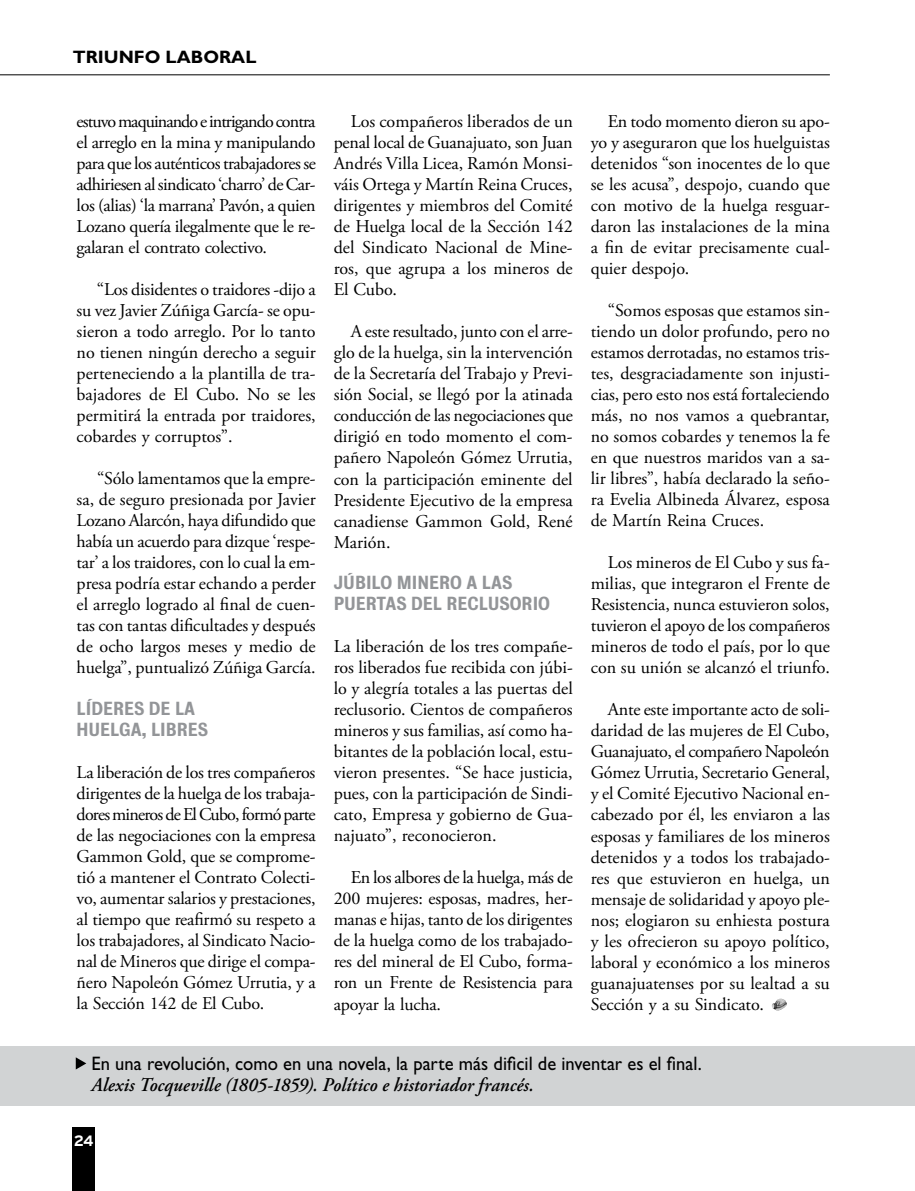
<style>
.page{position:relative;width:915px;height:1191px;background:#fff}
.page>*{position:absolute;margin:0;border:0;box-sizing:border-box;transform-origin:0 0}
.t1{font:19.5px "Gill Sans Std";color:#000;scale:.95 1}
.t2{font:italic 600 19.5px "Adobe Garamond Pro";letter-spacing:.005em;color:#000;scale:.95 1}
.t3{font:18px/21px "Adobe Garamond Pro";color:#000;text-align:justify}
.t4{font:700 18px "Gill Sans Std";color:#000}
.t5{font:17.25px/21px "Bureau Grotesque Five Five";color:#939598;scale:.95 1}
.t6{font:700 15px "Interstate";color:#fff}
</style>
<div class="page">
<div style="left:72px;top:1127px;width:23px;height:64px;background:#000"></div>
<hr style="left:0;top:74px;width:829px;height:1px;background:#000">
<div style="left:0;top:1045px;width:914px;height:60px;background:#d1d3d4"></div>
<svg style="left:76px;top:1057px;width:10px;height:12px"></svg>
<img style="left:772px;top:998px;width:14px;height:13px">
<p class="t4" style="left:73px;top:46px;width:146px">TRI UNFO LABORA</p>
<p class="t4" style="left:245px;top:46px;width:13px">L</p>
<p class="t3" style="left:77px;top:112px;width:241px">estuvo maquinando e intrigando contra el arreglo en la mina y manipulando para que los auténticos trabajadores se adhiriesen al sindicato ‘charro’ de Car&shy;los (alias) ‘la marrana’ Pavón, a quien Lozano quería ilegalmente que le re&shy;galaran el contrato colectivo.</p>
<p class="t3" style="left:77px;top:280px;width:240px;text-indent:20px">“Los disidentes o traidores -dijo a su vez Javier Zúñiga García- se opu&shy;sieron a todo arreglo. Por lo tanto no tienen ningún derecho a seguir perteneciendo a la plantilla de tra&shy;bajadores de El Cubo. No se les permitirá la entrada por traidores, cobardes y corruptos”.</p>
<p class="t3" style="left:77px;top:469px;width:240px;text-indent:20px">“Sólo lamentamos que la empre&shy;sa, de seguro presionada por Javier Lozano Alarcón, haya difundido que había un acuerdo para dizque ‘respe&shy;tar’ a los traidores, con lo cual la em&shy;presa podría estar echando a perder el arreglo logrado al final de cuen&shy;tas con tantas dificultades y después de ocho largos meses y medio de huelga”, puntualizó Zúñiga García.</p>
<p class="t5" style="left:77px;top:698px;width:140px">LÍDERES DE LA<br>HUELGA, LIBRES</p>
<p class="t3" style="left:77px;top:762px;width:240px">La liberación de los tres compañeros dirigentes de la huelga de los trabaja&shy;dores mineros de El Cubo, formó parte de las negociaciones con la empresa Gammon Gold, que se comprome&shy;tió a mantener el Contrato Colecti&shy;vo, aumentar salarios y prestaciones, al tiempo que reafirmó su respeto a los trabajadores, al Sindicato Nacio&shy;nal de Mineros que dirige el compa&shy;ñero Napoleón Gómez Urrutia, y a la Sección 142 de El Cubo.</p>
<p class="t3" style="left:333px;top:112px;width:240px;text-indent:17px">Los compañeros liberados de un penal local de Guanajuato, son Juan Andrés Villa Licea, Ramón Monsi&shy;váis Ortega y Martín Reina Cruces, dirigentes y miembros del Comité de Huelga local de la Sección 142 del Sindicato Nacional de Mine&shy;ros, que agrupa a los mineros de El Cubo.</p>
<p class="t3" style="left:333px;top:322px;width:240px;text-indent:17px">A este resultado, junto con el arre&shy;glo de la huelga, sin la intervención de la Secretaría del Trabajo y Previ&shy;sión Social, se llegó por la atinada conducción de las negociaciones que dirigió en todo momento el com&shy;pañero Napoleón Gómez Urrutia, con la participación eminente del Presidente Ejecutivo de la empresa canadiense Gammon Gold, René Marión.</p>
<p class="t5" style="left:333px;top:572px;width:229px">JÚBILO MINERO A LAS<br>PUERTAS DEL RECLUSORIO</p>
<p class="t3" style="left:333px;top:636px;width:241px">La liberación de los tres compañe&shy;ros liberados fue recibida con júbi&shy;lo y alegría totales a las puertas del reclusorio. Cientos de compañeros mineros y sus familias, así como ha&shy;bitantes de la población local, estu&shy;vieron presentes. “Se hace justicia, pues, con la participación de Sindi&shy;cato, Empresa y gobierno de Gua&shy;najuato”, reconocieron.</p>
<p class="t3" style="left:333px;top:868px;width:241px;text-indent:17px">En los albores de la huelga, más de 200 mujeres: esposas, madres, her&shy;manas e hijas, tanto de los dirigentes de la huelga como de los trabajado&shy;res del mineral de El Cubo, forma&shy;ron un Frente de Resistencia para apoyar la lucha.</p>
<p class="t3" style="left:590px;top:111px;width:240px;text-indent:17px">En todo momento dieron su apo&shy;yo y aseguraron que los huelguistas detenidos “son inocentes de lo que se les acusa”, despojo, cuando que con motivo de la huelga resguar&shy;daron las instalaciones de la mina a fin de evitar precisamente cual&shy;quier despojo.</p>
<p class="t3" style="left:590px;top:301px;width:240px;text-indent:17px">“Somos esposas que estamos sin&shy;tiendo un dolor profundo, pero no estamos derrotadas, no estamos tris&shy;tes, desgraciadamente son injusti&shy;cias, pero esto nos está fortaleciendo más, no nos vamos a quebrantar, no somos cobardes y tenemos la fe en que nuestros maridos van a sa&shy;lir libres”, había declarado la seño&shy;ra Evelia Albineda Álvarez, esposa de Martín Reina Cruces.</p>
<p class="t3" style="left:590px;top:553px;width:241px;text-indent:17px">Los mineros de El Cubo y sus fa&shy;milias, que integraron el Frente de Resistencia, nunca estuvieron solos, tuvieron el apoyo de los compañeros mineros de todo el país, por lo que con su unión se alcanzó el triunfo.</p>
<p class="t3" style="left:590px;top:700px;width:240px;text-indent:17px">Ante este importante acto de soli&shy;daridad de las mujeres de El Cubo, Guanajuato, el compañero Napoleón Gómez Urrutia, Secretario General, y el Comité Ejecutivo Nacional en&shy;cabezado por él, les enviaron a las esposas y familiares de los mineros detenidos y a todos los trabajado&shy;res que estuvieron en huelga, un mensaje de solidaridad y apoyo ple&shy;nos; elogiaron su enhiesta postura y les ofrecieron su apoyo político, laboral y económico a los mineros guanajuatenses por su lealtad a su Sección y a su Sindicato.</p>
<p class="t1" style="left:91px;top:1052px;width:643px">En una revolución, como en una novela, la parte más dificil de inventar es el final.</p>
<p class="t2" style="left:91px;top:1074px;width:467px">Alexis Tocqueville (1805-1859). Político e historiador francés.</p>
<p class="t6" style="left:74px;top:1132px;width:21px">24</p>
</div>
